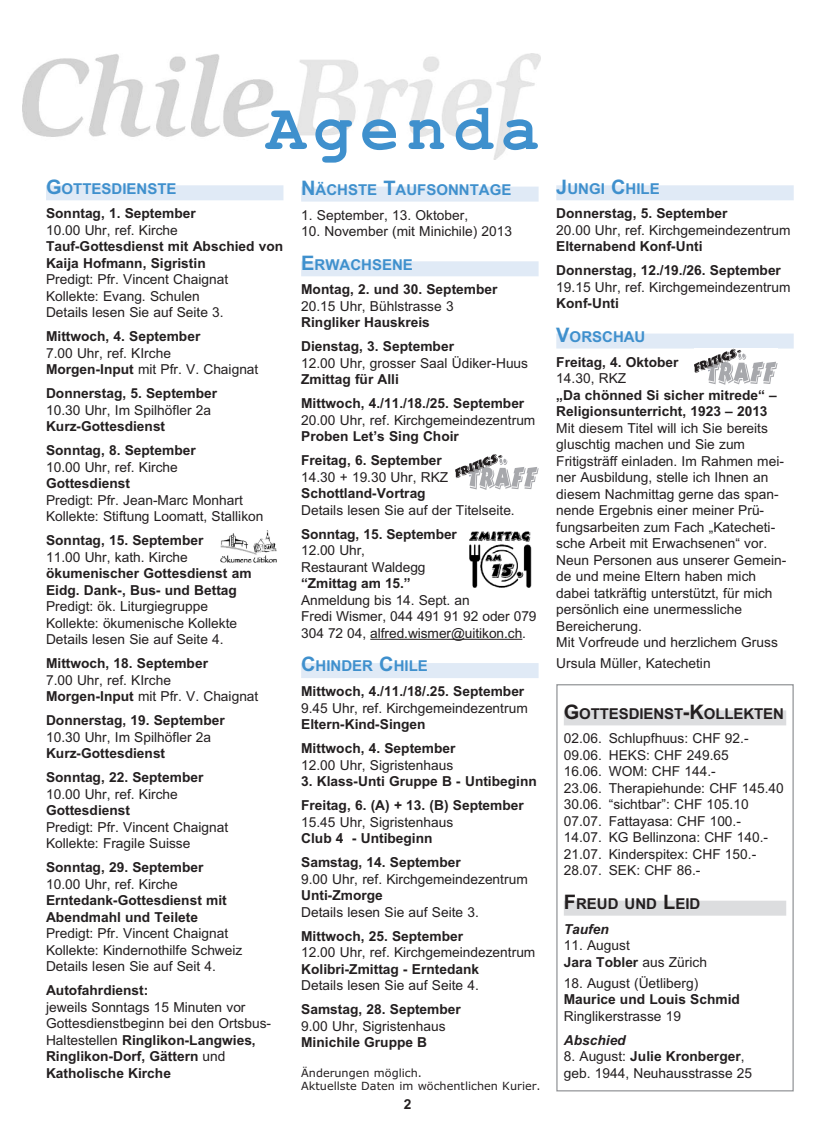
<style>
.page{position:relative;width:815px;height:1134px;background:#fff}
.page>*{position:absolute;margin:0;border:0;box-sizing:border-box;transform-origin:0 0}
.t1{font:700 65px "Courier New";letter-spacing:.12em;color:#3f90cd}
.t2{font:700 15px "Arial";color:#3f90cd}
.t3{font:700 15px "Arial";letter-spacing:-.005em;color:#231f20}
.t4{font:13.75px/16.5px "Arial";color:#231f20}
.t5{font:700 13.75px/24px "Arial";color:#231f20}
.t6{font:italic 700 13.75px "Arial";color:#231f20}
.t7{font:11.25px/13.5px "Verdana";color:#231f20}
.s1{font-size:20px}
.s2{font-weight:700}
</style>
<div class="page">
<div style="left:46px;top:185px;width:237px;height:15px;background:#e0eaf6"></div>
<div style="left:301px;top:187px;width:238px;height:15px;background:#e0eaf6"></div>
<div style="left:301px;top:261px;width:238px;height:15px;background:#e0eaf6"></div>
<hr style="left:370px;top:639px;width:152px;height:1px;background:#231f20">
<div style="left:301px;top:663px;width:238px;height:15px;background:#e0eaf6"></div>
<img style="left:22px;top:54px;width:518px;height:105px">
<div style="left:556px;top:185px;width:238px;height:15px;background:#e0eaf6"></div>
<div style="left:556px;top:334px;width:238px;height:15px;background:#e0eaf6"></div>
<svg style="left:455px;top:454px;width:84px;height:36px"></svg>
<svg style="left:472px;top:531px;width:57px;height:1px"></svg>
<img style="left:469px;top:532px;width:63px;height:56px">
<div style="left:556px;top:684px;width:238px;height:407px;border:1px solid #939598"></div>
<div style="left:564px;top:710px;width:222px;height:15px;background:#dcdddf"></div>
<div style="left:564px;top:901px;width:222px;height:15px;background:#dcdddf"></div>
<div style="left:694px;top:348px;width:83px;height:37px;background:#fff"></div>
<svg style="left:694px;top:349px;width:83px;height:36px"></svg>
<img style="left:220px;top:530px;width:57px;height:33px">
<h1 class="t1" style="left:267px;top:89px;width:275px">Agenda</h1>
<p class="t2" style="left:46px;top:180px;width:132px"><span class="s1">G</span>OTTESDIENSTE</p>
<p class="t5" style="left:46px;top:202px;width:151px">Sonntag, 1. September</p>
<p class="t4" style="left:46px;top:222px;width:133px">10.00 Uhr, ref. Kirche</p>
<p class="t5" style="left:46px;top:238px;width:239px;line-height:16.5px">Tauf-Gottesdienst mit Abschied von<br>Kaija Hofmann, Sigristin</p>
<p class="t4" style="left:46px;top:271px;width:184px">Predigt: Pfr. Vincent Chaignat<br>Kollekte: Evang. Schulen<br>Details lesen Sie auf Seite 3.</p>
<p class="t5" style="left:46px;top:325px;width:156px">Mittwoch, 4. September</p>
<p class="t4" style="left:46px;top:345px;width:214px">7.00 Uhr, ref. KIrche<br><span class="s2">Morgen-Input</span> mit Pfr. V. Chaignat</p>
<p class="t5" style="left:46px;top:382px;width:173px">Donnerstag, 5. September</p>
<p class="t4" style="left:46px;top:402px;width:167px">10.30 Uhr, Im Spilhöfler 2a</p>
<p class="t5" style="left:46px;top:415px;width:151px">Kurz-Gottesdienst<br>Sonntag, 8. September</p>
<p class="t4" style="left:46px;top:459px;width:133px">10.00 Uhr, ref. Kirche</p>
<p class="t5" style="left:46px;top:472px;width:86px">Gottesdienst</p>
<p class="t4" style="left:46px;top:492px;width:219px">Predigt: Pfr. Jean-Marc Monhart<br>Kollekte: Stiftung Loomatt, Stallikon</p>
<p class="t5" style="left:46px;top:529px;width:159px">Sonntag, 15. September</p>
<p class="t4" style="left:46px;top:549px;width:143px">11.00 Uhr, kath. Kirche</p>
<p class="t5" style="left:46px;top:565px;width:207px;line-height:16.5px">ökumenischer Gottesdienst am<br>Eidg. Dank-, Bus- und Bettag</p>
<p class="t4" style="left:46px;top:598px;width:193px">Predigt: ök. Liturgiegruppe<br>Kollekte: ökumenische Kollekte<br>Details lesen Sie auf Seite 4.</p>
<p class="t5" style="left:46px;top:652px;width:163px">Mittwoch, 18. September</p>
<p class="t4" style="left:46px;top:672px;width:214px">7.00 Uhr, ref. KIrche<br><span class="s2">Morgen-Input</span> mit Pfr. V. Chaignat</p>
<p class="t5" style="left:46px;top:709px;width:180px">Donnerstag, 19. September</p>
<p class="t4" style="left:46px;top:729px;width:167px">10.30 Uhr, Im Spilhöfler 2a</p>
<p class="t5" style="left:46px;top:742px;width:159px">Kurz-Gottesdienst<br>Sonntag, 22. September</p>
<p class="t4" style="left:46px;top:786px;width:133px">10.00 Uhr, ref. Kirche</p>
<p class="t5" style="left:46px;top:799px;width:86px">Gottesdienst</p>
<p class="t4" style="left:46px;top:819px;width:184px">Predigt: Pfr. Vincent Chaignat<br>Kollekte: Fragile Suisse</p>
<p class="t5" style="left:46px;top:856px;width:159px">Sonntag, 29. September</p>
<p class="t4" style="left:46px;top:876px;width:133px">10.00 Uhr, ref. Kirche</p>
<p class="t5" style="left:46px;top:892px;width:182px;line-height:16.5px">Erntedank-Gottesdienst mit<br>Abendmahl und Teilete</p>
<p class="t4" style="left:46px;top:925px;width:198px">Predigt: Pfr. Vincent Chaignat<br>Kollekte: Kindernothilfe Schweiz<br>Details lesen Sie auf Seit 4.</p>
<p class="t5" style="left:46px;top:979px;width:104px">Autofahrdienst:</p>
<p class="t4" style="left:46px;top:999px;width:227px">jeweils Sonntags 15 Minuten vor<br>Gottesdienstbeginn bei den Ortsbus-<br>Haltestellen <span class="s2">Ringlikon-Langwies,<br>Ringlikon-Dorf, Gättern</span> und<br><span class="s2">Katholische Kirche</span></p>
<p class="t2" style="left:301px;top:181px;width:212px"><span class="s1">N</span>ÄCHSTE <span class="s1">T</span>AUFSONNTAGE</p>
<p class="t4" style="left:301px;top:207px;width:169px">1. September, 13. Oktober,</p>
<p class="t4" style="left:301px;top:223px;width:212px">10. November (mit Minichile) 2013</p>
<p class="t2" style="left:301px;top:256px;width:113px"><span class="s1">E</span>RWACHSENE</p>
<p class="t5" style="left:301px;top:278px;width:198px">Montag, 2. und 30. September</p>
<p class="t4" style="left:301px;top:298px;width:154px">20.15 Uhr, Bühlstrasse 3</p>
<p class="t5" style="left:301px;top:311px;width:154px">Ringliker Hauskreis<br>Dienstag, 3. September</p>
<p class="t4" style="left:301px;top:355px;width:228px">12.00 Uhr, grosser Saal Üdiker-Huus</p>
<p class="t5" style="left:301px;top:368px;width:225px">Zmittag für Alli<br>Mittwoch, 4./11./18./25. September</p>
<p class="t4" style="left:301px;top:412px;width:236px">20.00 Uhr, ref. Kirchgemeindezentrum</p>
<p class="t5" style="left:301px;top:425px;width:159px">Proben Let’s Sing Choir<br>Freitag, 6. September</p>
<p class="t4" style="left:301px;top:469px;width:149px">14.30 + 19.30 Uhr, RKZ</p>
<p class="t5" style="left:301px;top:482px;width:126px">Schottland-Vortrag</p>
<p class="t4" style="left:301px;top:502px;width:215px">Details lesen Sie auf der Titelseite.</p>
<p class="t5" style="left:301px;top:522px;width:157px">Sonntag, 15. September</p>
<p class="t4" style="left:301px;top:542px;width:126px">12.00 Uhr,<br>Restaurant Waldegg</p>
<p class="t5" style="left:301px;top:572px;width:111px">“Zmittag am 15.”</p>
<p class="t4" style="left:301px;top:592px;width:237px">Anmeldung bis 14. Sept. an<br>Fredi Wismer, 044 491 91 92 oder 079<br>304 72 04, alfred.wismer@uitikon.ch.</p>
<p class="t2" style="left:301px;top:657px;width:128px"><span class="s1">C</span>HINDER <span class="s1">C</span>HILE</p>
<p class="t5" style="left:301px;top:679px;width:225px">Mittwoch, 4./11./18/.25. September</p>
<p class="t4" style="left:301px;top:699px;width:228px">9.45 Uhr, ref. Kirchgemeindezentrum</p>
<p class="t5" style="left:301px;top:712px;width:156px">Eltern-Kind-Singen<br>Mittwoch, 4. September</p>
<p class="t4" style="left:301px;top:756px;width:154px">12.00 Uhr, Sigristenhaus</p>
<p class="t5" style="left:301px;top:769px;width:237px">3. Klass-Unti Gruppe B - Untibeginn<br>Freitag, 6. (A) + 13. (B) September</p>
<p class="t4" style="left:301px;top:813px;width:154px">15.45 Uhr, Sigristenhaus</p>
<p class="t5" style="left:301px;top:826px;width:161px">Club 4 - Untibeginn<br>Samstag, 14. September</p>
<p class="t4" style="left:301px;top:870px;width:228px">9.00 Uhr, ref. Kirchgemeindezentrum</p>
<p class="t5" style="left:301px;top:883px;width:83px">Unti-Zmorge</p>
<p class="t4" style="left:301px;top:903px;width:179px">Details lesen Sie auf Seite 3.</p>
<p class="t5" style="left:301px;top:924px;width:163px">Mittwoch, 25. September</p>
<p class="t4" style="left:301px;top:944px;width:236px">12.00 Uhr, ref. Kirchgemeindezentrum</p>
<p class="t5" style="left:301px;top:957px;width:179px">Kolibri-Zmittag - Erntedank</p>
<p class="t4" style="left:301px;top:977px;width:179px">Details lesen Sie auf Seite 4.</p>
<p class="t5" style="left:301px;top:997px;width:161px">Samstag, 28. September</p>
<p class="t4" style="left:301px;top:1017px;width:146px">9.00 Uhr, Sigristenhaus</p>
<p class="t5" style="left:301px;top:1030px;width:128px">Minichile Gruppe B</p>
<p class="t7" style="left:301px;top:1066px;width:241px">Änderungen möglich.<br>Aktuellste Daten im wöchentlichen Kurier.</p>
<p class="t5" style="left:404px;top:1092px;width:9px">2</p>
<p class="t2" style="left:556px;top:180px;width:105px"><span class="s1">J</span>UNGI <span class="s1">C</span>HILE</p>
<p class="t5" style="left:556px;top:202px;width:173px">Donnerstag, 5. September</p>
<p class="t4" style="left:556px;top:222px;width:236px">20.00 Uhr, ref. Kirchgemeindezentrum</p>
<p class="t5" style="left:556px;top:235px;width:226px">Elternabend Konf-Unti<br>Donnerstag, 12./19./26. September</p>
<p class="t4" style="left:556px;top:279px;width:236px">19.15 Uhr, ref. Kirchgemeindezentrum</p>
<p class="t5" style="left:556px;top:292px;width:64px">Konf-Unti</p>
<p class="t2" style="left:556px;top:328px;width:91px"><span class="s1">V</span>ORSCHAU</p>
<p class="t5" style="left:556px;top:350px;width:124px">Freitag, 4. Oktober</p>
<p class="t4" style="left:556px;top:370px;width:71px">14.30, RKZ</p>
<p class="t5" style="left:556px;top:386px;width:222px;line-height:16.5px">„Da chönned Si sicher mitrede“ –<br>Religionsunterricht, 1923 – 2013</p>
<p class="t4" style="left:556px;top:419px;width:232px">Mit diesem Titel will ich Sie bereits gluschtig machen und Sie zum Fritigsträff einladen. Im Rahmen mei&shy;ner Ausbildung, stelle ich Ihnen an diesem Nachmittag gerne das span&shy;nende Ergebnis einer meiner Prü&shy;fungsarbeiten zum Fach „Katecheti&shy;sche Arbeit mit Erwachsenen“ vor.<br>Neun Personen aus unserer Gemein&shy;de und meine Eltern haben mich dabei tatkräftig unterstützt, für mich persönlich eine unermessliche Bereicherung.<br>Mit Vorfreude und herzlichem Gruss</p>
<p class="t4" style="left:556px;top:655px;width:156px">Ursula Müller, Katechetin</p>
<p class="t3" style="left:564px;top:705px;width:222px"><span class="s1">G</span>OTTESDIENST<span class="s1">-K</span>OLLEKTEN</p>
<p class="t4" style="left:564px;top:730px;width:222px">02.06. Schlupfhuus: CHF 92.-<br>09.06. HEKS: CHF 249.65<br>16.06. WOM: CHF 144.-<br>23.06. Therapiehunde: CHF 145.40<br>30.06. “sichtbar”: CHF 105.10<br>07.07. Fattayasa: CHF 100.-<br>14.07. KG Bellinzona: CHF 140.-<br>21.07. Kinderspitex: CHF 150.-<br>28.07. SEK: CHF 86.-</p>
<p class="t3" style="left:564px;top:895px;width:138px"><span class="s1">F</span>REUD UND <span class="s1">L</span>EID</p>
<p class="t6" style="left:564px;top:921px;width:47px">Taufen</p>
<p class="t4" style="left:564px;top:937px;width:145px">11. August<br><span class="s2">Jara Tobler</span> aus Zürich</p>
<p class="t4" style="left:564px;top:975px;width:136px">18. August (Üetliberg)</p>
<p class="t5" style="left:564px;top:987px;width:178px">Maurice und Louis Schmid</p>
<p class="t4" style="left:564px;top:1008px;width:119px">Ringlikerstrasse 19</p>
<p class="t6" style="left:564px;top:1032px;width:63px">Abschied</p>
<p class="t4" style="left:564px;top:1048px;width:190px">8. August: <span class="s2">Julie Kronberger</span>, geb. 1944, Neuhausstrasse 25</p>
</div>
